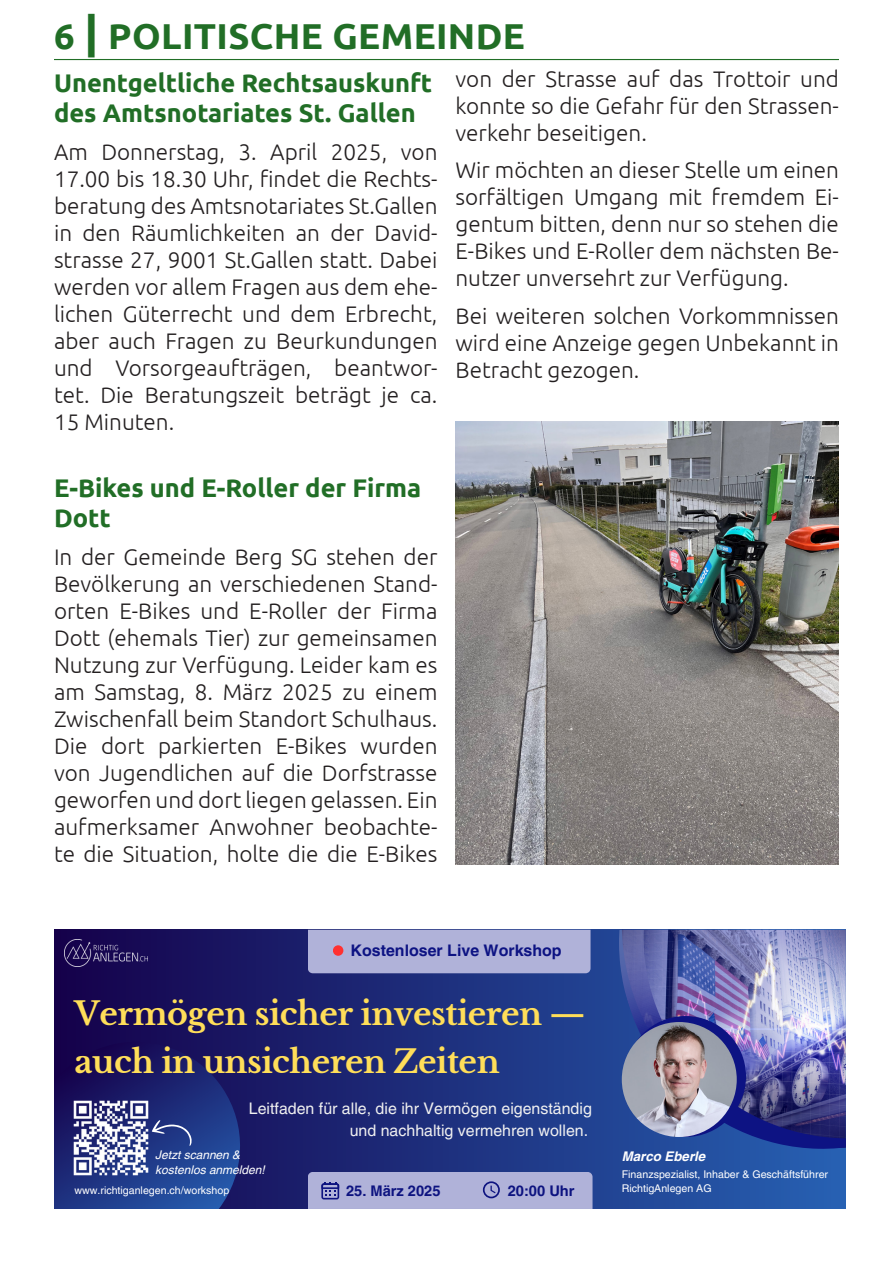
<style>
.page{position:relative;width:893px;height:1263px;background:#fff}
.page>*{position:absolute;margin:0;border:0;box-sizing:border-box;transform-origin:0 0}
.t1{font:700 36px "Ubuntu";letter-spacing:.01em;color:#216e26}
.t2{font:700 31.65px/48.8px "Libre Baskerville";letter-spacing:-.015em;color:#ffde59}
.t3{font:700 25.5px/30.6px "Ubuntu";color:#216e26}
.t4{font:300 22.5px/27px "Ubuntu";color:#231f20;text-align:justify}
.t5{font:15.9px/21.9px "Helvetica LT Pro";color:#f0f0f0;text-align:right}
.t6{font:700 15.9px "Helvetica LT Pro";color:#0d1383}
.t7{font:700 14.7px "Helvetica LT Pro";color:#0d1380}
.t8{font:italic 700 13.35px "Helvetica LT Pro";color:#fff}
.t9{font:italic 12px/15px "Helvetica LT Pro";color:#fff}
.t10{font:10.65px/13.4px "Helvetica LT Pro";color:#fff}
.s1{font-style:inherit}
.s2{font-size:45px}
</style>
<div class="page">
<hr style="left:54px;top:59px;width:785px;height:1px;background:#216e26">
<div style="left:54px;top:930px;width:791px;height:279px;background:linear-gradient(to right,#15004a,#2761b3)"></div>
<img style="left:619px;top:930px;width:227px;height:219px">
<div style="left:625px;top:1016px;width:121px;height:121px;background:#0d1383;border-radius:60px"></div>
<img style="left:622px;top:1022px;width:115px;height:115px;border-radius:57px">
<div style="left:308px;top:930px;width:282px;height:43px;background:#b0b2d9"></div>
<img style="left:65px;top:939px;width:82px;height:27px">
<div style="left:308px;top:1172px;width:284px;height:37px;background:#b0b2d9"></div>
<div style="left:333px;top:945px;width:10px;height:11px;background:#ff3131;border-radius:5px"></div>
<svg style="left:54px;top:1042px;width:194px;height:167px;background:#303b81"></svg>
<img style="left:455px;top:422px;width:384px;height:442px">
<h1 class="t1" style="left:54px;top:13px;width:472px"><span class="s1">6</span> <span class="s2">|</span> POLITISCHE GEMEINDE</h1>
<p class="t4" style="left:455px;top:65px;width:385px">von der Strasse auf das Trottoir und konnte so die Gefahr für den Strassen&shy;verkehr beseitigen.</p>
<p class="t4" style="left:455px;top:156px;width:385px">Wir möchten an dieser Stelle um einen sorfältigen Umgang mit fremdem Ei&shy;gentum bitten, denn nur so stehen die E-Bikes und E-Roller dem nächsten Be&shy;nutzer unversehrt zur Verfügung.</p>
<p class="t4" style="left:455px;top:302px;width:385px">Bei weiteren solchen Vorkommnissen wird eine Anzeige gegen Unbekannt in Betracht gezogen.</p>
<p class="t3" style="left:54px;top:66px;width:380px">Unentgeltliche Rechtsauskunft des Amtsnotariates St. Gallen</p>
<p class="t4" style="left:54px;top:138px;width:385px">Am Donnerstag, 3. April 2025, von 17.00 bis 18.30 Uhr, findet die Rechts&shy;beratung des Amtsnotariates St.Gallen in den Räumlichkeiten an der David&shy;strasse 27, 9001 St.Gallen statt. Dabei werden vor allem Fragen aus dem ehe&shy;lichen Güterrecht und dem Erbrecht, aber auch Fragen zu Beurkundungen und Vorsorgeaufträgen, beantwor&shy;tet. Die Beratungszeit beträgt je ca.<br>15 Minuten.</p>
<p class="t3" style="left:54px;top:471px;width:369px">E-Bikes und E-Roller der Firma<br>Dott</p>
<p class="t4" style="left:54px;top:543px;width:385px">In der Gemeinde Berg SG stehen der Bevölkerung an verschiedenen Stand&shy;orten E-Bikes und E-Roller der Firma Dott (ehemals Tier) zur gemeinsamen Nutzung zur Verfügung. Leider kam es am Samstag, 8. März 2025 zu einem Zwischenfall beim Standort Schulhaus.<br>Die dort parkierten E-Bikes wurden von Jugendlichen auf die Dorfstrasse geworfen und dort liegen gelassen. Ein aufmerksamer Anwohner beobachte&shy;te die Situation, holte die die E-Bikes</p>
<p class="t6" style="left:351px;top:940px;width:213px">Kostenloser Live Workshop</p>
<p class="t2" style="left:74px;top:989px;width:513px">Vermögen sicher investieren — auch in unsicheren Zeiten</p>
<p class="t5" style="left:249px;top:1097px;width:344px">Leitfaden für alle, die ihr Vermögen eigenständig und nachhaltig vermehren wollen.</p>
<p class="t9" style="left:155px;top:1147px;width:111px">Jetzt scannen &amp; kostenlos anmelden!</p>
<p class="t10" style="left:74px;top:1183px;width:156px">www.richtiganlegen.ch/workshop</p>
<p class="t7" style="left:346px;top:1181px;width:96px">25. März 2025</p>
<p class="t7" style="left:508px;top:1181px;width:68px">20:00 Uhr</p>
<p class="t8" style="left:622px;top:1148px;width:85px">Marco Eberle</p>
<p class="t10" style="left:622px;top:1168px;width:208px">Finanzspezialist, Inhaber &amp; Geschäftsführer<br>RichtigAnlegen AG</p>
</div>
